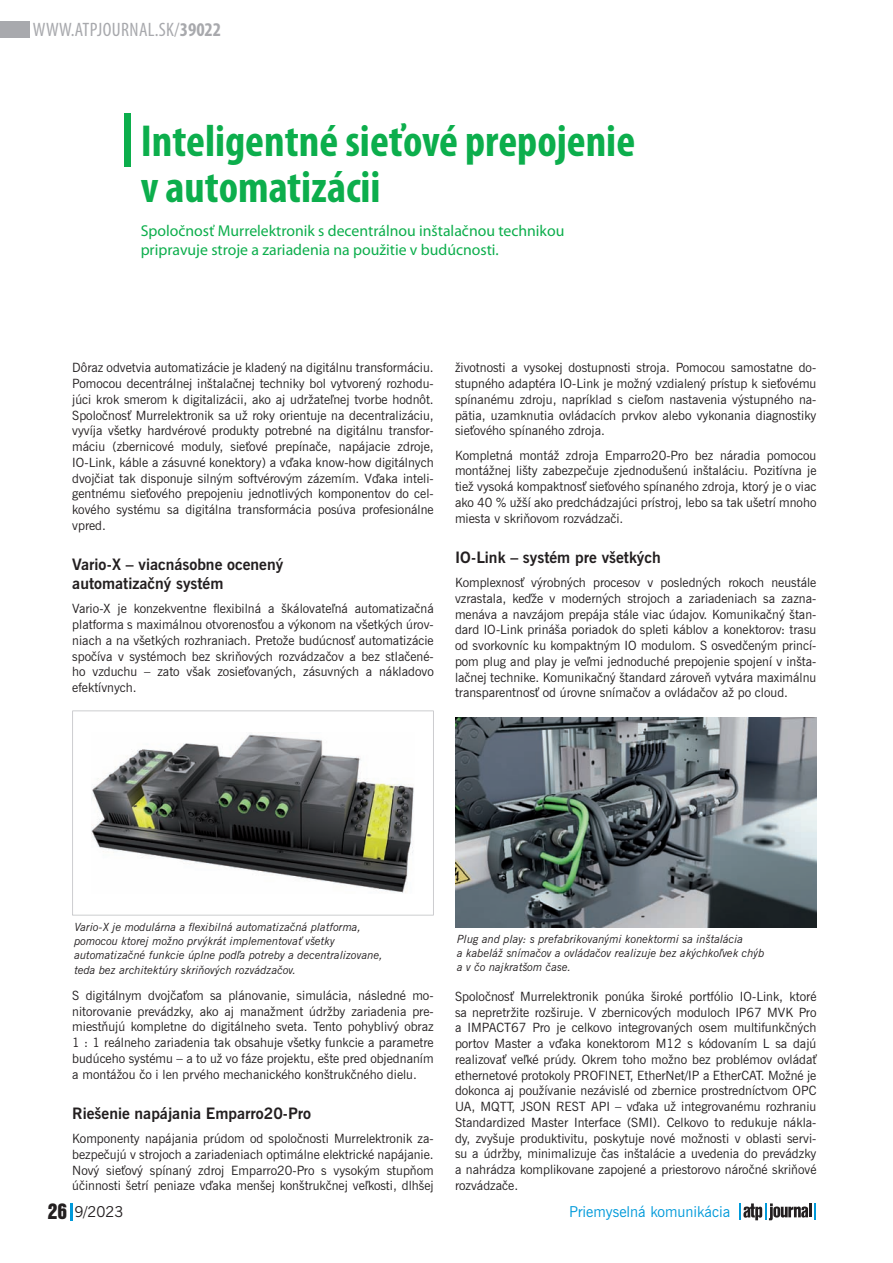
<style>
.page{position:relative;width:893px;height:1263px;background:#fff}
.page>*{position:absolute;margin:0;border:0;box-sizing:border-box;transform-origin:0 0}
.t1{font:700 condensed 45px/46.5px "Myriad Pro";color:#0cae4c}
.t2{font:condensed 19.5px "Myriad Pro";letter-spacing:.02em;color:#a8a9ad}
.t3{font:15.75px/19.5px "Myriad Pro";color:#0cae4c}
.t4{font:700 15.75px/18.9px "News Gothic AT";color:#231f20}
.t5{font:15px "News Gothic AT";color:#009ada}
.t6{font:15px "News Gothic AT";color:#231f20}
.t7{font:12.75px/15.8px "News Gothic AT";color:#231f20;text-align:justify}
.t8{font:italic 11.25px/14.2px "News Gothic AT";color:#231f20}
.s1{font-weight:700}
.s2{font-family:"Swiss 921 AT Regular A";font-size:19.5px}
</style>
<div class="page">
<svg style="left:739px;top:1203px;width:77px;height:17px"></svg>
<svg style="left:70px;top:1203px;width:2px;height:17px"></svg>
<div style="left:125px;top:113px;width:6px;height:53px;background:#0cae4c"></div>
<div style="left:0;top:21px;width:29px;height:17px;background:#a8a9ad"></div>
<svg style="left:72px;top:710px;width:362px;height:205px"></svg>
<img style="left:455px;top:717px;width:361px;height:210px">
<h2 class="t2" style="left:33px;top:18px;width:190px">WWW.ATPJOURNAL.SK/<span class="s1">39022</span></h2>
<h1 class="t1" style="left:141px;top:116px;width:496px">Inteligentné sieťové prepojenie v automatizácii</h1>
<p class="t3" style="left:141px;top:220px;width:425px">Spoločnosť Murrelektronik s decentrálnou inštalačnou technikou pripravuje stroje a zariadenia na použitie v budúcnosti.</p>
<p class="t7" style="left:72px;top:360px;width:363px">Dôraz odvetvia automatizácie je kladený na digitálnu transformáciu.<br>Pomocou decentrálnej inštalačnej techniky bol vytvorený rozhodu&shy;júci krok smerom k digitalizácii, ako aj udržateľnej tvorbe hodnôt.<br>Spoločnosť Murrelektronik sa už roky orientuje na decentralizáciu, vyvíja všetky hardvérové produkty potrebné na digitálnu transfor&shy;máciu (zbernicové moduly, sieťové prepínače, napájacie zdroje, IO-Link, káble a zásuvné konektory) a vďaka know-how digitálnych dvojčiat tak disponuje silným softvérovým zázemím. Vďaka inteli&shy;gentnému sieťového prepojeniu jednotlivých komponentov do cel&shy;kového systému sa digitálna transformácia posúva profesionálne vpred.</p>
<p class="t4" style="left:72px;top:555px;width:213px">vario-X – viacnásobne ocenený automatizačný systém</p>
<p class="t7" style="left:72px;top:601px;width:363px">Vario-X je konzekventne flexibilná a škálovateľná automatizačná platforma s maximálnou otvorenosťou a výkonom na všetkých úrov&shy;niach a na všetkých rozhraniach. Pretože budúcnosť automatizácie spočíva v systémoch bez skriňových rozvádzačov a bez stlačené&shy;ho vzduchu – zato však zosieťovaných, zásuvných a nákladovo efektívnych.</p>
<p class="t7" style="left:455px;top:360px;width:363px">životnosti a vysokej dostupnosti stroja. Pomocou samostatne do&shy;stupného adaptéra IO-Link je možný vzdialený prístup k sieťovému spínanému zdroju, napríklad s cieľom nastavenia výstupného na&shy;pätia, uzamknutia ovládacích prvkov alebo vykonania diagnostiky sieťového spínaného zdroja.</p>
<p class="t7" style="left:455px;top:447px;width:363px">Kompletná montáž zdroja Emparro20-Pro bez náradia pomocou montážnej lišty zabezpečuje zjednodušenú inštaláciu. Pozitívna je tiež vysoká kompaktnosť sieťového spínaného zdroja, ktorý je o viac ako 40 % užší ako predchádzajúci prístroj, lebo sa tak ušetrí mnoho miesta v skriňovom rozvádzači.</p>
<p class="t4" style="left:455px;top:548px;width:207px">Io-link – systém pre všetkých</p>
<p class="t7" style="left:455px;top:574px;width:363px">Komplexnosť výrobných procesov v posledných rokoch neustále vzrastala, keďže v moderných strojoch a zariadeniach sa zazna&shy;menáva a navzájom prepája stále viac údajov. Komunikačný štan&shy;dard IO-Link prináša poriadok do spleti káblov a konektorov: trasu od svorkovníc ku kompaktným IO modulom. S osvedčeným princí&shy;pom plug and play je veľmi jednoduché prepojenie spojení v inšta&shy;lačnej technike. Komunikačný štandard zároveň vytvára maximálnu transparentnosť od úrovne snímačov a ovládačov až po cloud.</p>
<p class="t8" style="left:74px;top:920px;width:310px">Vario-X je modulárna a flexibilná automatizačná platforma, pomocou ktorej možno prvýkrát implementovať všetky automatizačné funkcie úplne podľa potreby a decentralizovane, teda bez architektúry skriňových rozvádzačov.</p>
<p class="t8" style="left:457px;top:931px;width:309px">Plug and play: s prefabrikovanými konektormi sa inštalácia<br>a kabeláž snímačov a ovládačov realizuje bez akýchkoľvek chýb a v čo najkratšom čase.</p>
<p class="t7" style="left:72px;top:987px;width:363px">S digitálnym dvojčaťom sa plánovanie, simulácia, následné mo&shy;nitorovanie prevádzky, ako aj manažment údržby zariadenia pre&shy;miestňujú kompletne do digitálneho sveta. Tento pohyblivý obraz 1 : 1 reálneho zariadenia tak obsahuje všetky funkcie a parametre budúceho systému – a to už vo fáze projektu, ešte pred objednaním a montážou čo i len prvého mechanického konštrukčného dielu.</p>
<p class="t4" style="left:72px;top:1103px;width:240px">riešenie napájania emparro20-pro</p>
<p class="t7" style="left:72px;top:1130px;width:363px">Komponenty napájania prúdom od spoločnosti Murrelektronik za&shy;bezpečujú v strojoch a zariadeniach optimálne elektrické napájanie.<br>Nový sieťový spínaný zdroj Emparro20-Pro s vysokým stupňom účinnosti šetrí peniaze vďaka menšej konštrukčnej veľkosti, dlhšej</p>
<p class="t7" style="left:455px;top:988px;width:363px">Spoločnosť Murrelektronik ponúka široké portfólio IO-Link, ktoré sa nepretržite rozširuje. V zbernicových moduloch IP67 MVK Pro a IMPACT67 Pro je celkovo integrovaných osem multifunkčných portov Master a vďaka konektorom M12 s kódovaním L sa dajú realizovať veľké prúdy. Okrem toho možno bez problémov ovládať ethernetové protokoly PROFINET, EtherNet/IP a EtherCAT. Možné je dokonca aj používanie nezávislé od zbernice prostredníctvom OPC UA, MQTT, JSON REST API – vďaka už integrovanému rozhraniu Standardized Master Interface (SMI). Celkovo to redukuje nákla&shy;dy, zvyšuje produktivitu, poskytuje nové možnosti v oblasti servi&shy;su a údržby, minimalizuje čas inštalácie a uvedenia do prevádzky a nahrádza komplikovane zapojené a priestorovo náročné skriňové rozvádzače.</p>
<p class="t6" style="left:48px;top:1202px;width:77px"><span class="s2">26</span> 9/2023</p>
<p class="t5" style="left:569px;top:1202px;width:163px">Priemyselná komunikácia</p>
</div>
